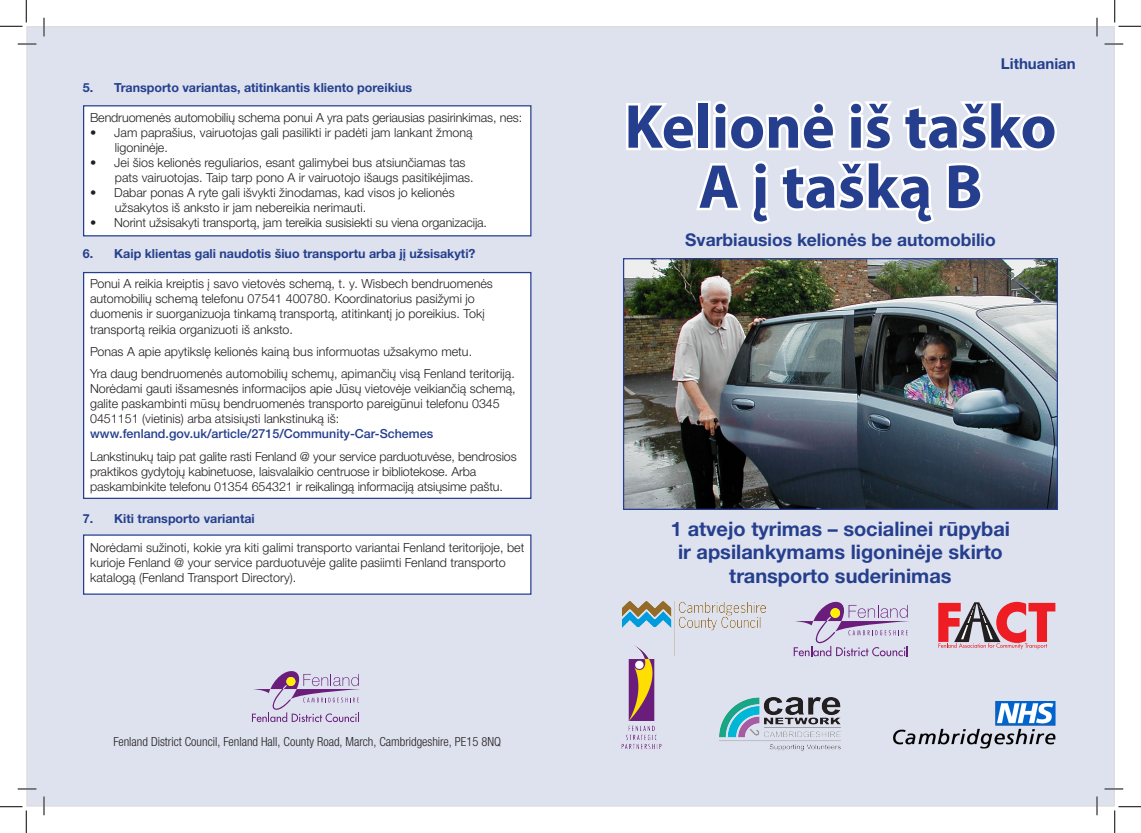
<style>
.page{position:relative;width:1141px;height:833px;background:#fff}
.page>*{position:absolute;margin:0;border:0;box-sizing:border-box;transform-origin:0 0}
.t1{font:700 62.5px/60px "Myriad Pro";color:#253f8e;text-align:center}
.t2{font:700 20px/23.8px "Helvetica Neue LTW1 G";color:#253f8e;text-align:center}
.t3{font:700 17.5px "Helvetica Neue LTW1 G";color:#253f8e}
.t4{font:700 15px "Helvetica Neue LTW1 G";color:#253f8e}
.t5{font:300 12.5px/15px "Helvetica Neue LTW1 G";color:#231f20}
.t6{font:700 12.5px "Helvetica Neue LTW1 G";color:#253f8e}
.t7{font:300 condensed 12.5px "Helvetica Neue LTW1 G";color:#231f20}
.t8{font:500 12.5px "Helvetica Neue LTW1 G";color:#253f8e}
</style>
<div class="page">
<div style="left:27px;top:27px;width:1086px;height:778px;background:#dee2ee"></div>
<div style="left:83px;top:105px;width:448px;height:131px;background:#fff;border:1px solid #253f8e"></div>
<div style="left:83px;top:272px;width:448px;height:226px;background:#fff;border:1px solid #253f8e"></div>
<svg style="left:626px;top:101px;width:431px;height:123px"></svg>
<img style="left:625px;top:260px;width:430px;height:247px">
<div style="left:623px;top:258px;width:434px;height:251px;border:1px solid #253f8e"></div>
<svg style="left:252px;top:671px;width:108px;height:50px"></svg>
<div style="left:286px;top:676px;width:9px;height:9px;background:#fff101;border-radius:50%"></div>
<div style="left:83px;top:534px;width:448px;height:60px;background:#fff"></div>
<svg style="left:793px;top:601px;width:116px;height:55px"></svg>
<svg style="left:830px;top:607px;width:10px;height:10px"></svg>
<img style="left:893px;top:701px;width:163px;height:48px">
<img style="left:622px;top:601px;width:143px;height:54px">
<img style="left:621px;top:643px;width:41px;height:106px">
<img style="left:719px;top:697px;width:122px;height:54px">
<svg style="left:938px;top:601px;width:117px;height:48px"></svg>
<svg style="left:18px;top:43px;width:18px;height:2px"></svg>
<svg style="left:1104px;top:43px;width:19px;height:2px"></svg>
<svg style="left:18px;top:787px;width:18px;height:2px"></svg>
<svg style="left:1104px;top:787px;width:19px;height:2px"></svg>
<svg style="left:43px;top:18px;width:2px;height:18px"></svg>
<svg style="left:43px;top:796px;width:2px;height:18px"></svg>
<svg style="left:1096px;top:18px;width:1px;height:18px"></svg>
<svg style="left:1096px;top:796px;width:1px;height:18px"></svg>
<svg style="left:0;top:0;width:27px;height:27px"></svg>
<svg style="left:0;top:806px;width:27px;height:26px"></svg>
<svg style="left:1114px;top:0;width:26px;height:27px"></svg>
<svg style="left:1114px;top:806px;width:26px;height:26px"></svg>
<p class="t6" style="left:83px;top:80px;width:331px">5. Transporto variantas, atitinkantis kliento poreikius</p>
<p class="t5" style="left:90px;top:110px;width:433px">Bendruomenės automobilių schema ponui A yra pats geriausias pasirinkimas, nes:</p>
<p class="t5" style="left:90px;top:125px;width:384px">• Jam paprašius, vairuotojas gali pasilikti ir padėti jam lankant žmoną</p>
<p class="t5" style="left:115px;top:140px;width:55px">ligoninėje.</p>
<p class="t5" style="left:90px;top:155px;width:377px">• Jei šios kelionės reguliarios, esant galimybei bus atsiunčiamas tas</p>
<p class="t5" style="left:115px;top:170px;width:360px">pats vairuotojas. Taip tarp pono A ir vairuotojo išaugs pasitikėjimas.</p>
<p class="t5" style="left:90px;top:185px;width:366px">• Dabar ponas A ryte gali išvykti žinodamas, kad visos jo kelionės</p>
<p class="t5" style="left:115px;top:200px;width:253px">užsakytos iš anksto ir jam nebereikia nerimauti.</p>
<p class="t5" style="left:90px;top:215px;width:398px">• Norint užsisakyti transportą, jam tereikia susisiekti su viena organizacija.</p>
<p class="t6" style="left:83px;top:246px;width:394px">6. Kaip klientas gali naudotis šiuo transportu arba jį užsisakyti?</p>
<p class="t5" style="left:90px;top:276px;width:404px">Ponui A reikia kreiptis į savo vietovės schemą, t. y. Wisbech bendruomenės automobilių schemą telefonu 07541 400780. Koordinatorius pasižymi jo duomenis ir suorganizuoja tinkamą transportą, atitinkantį jo poreikius. Tokį transportą reikia organizuoti iš anksto.</p>
<p class="t5" style="left:90px;top:343px;width:383px">Ponas A apie apytikslę kelionės kainą bus informuotas užsakymo metu.</p>
<p class="t5" style="left:90px;top:365px;width:427px">Yra daug bendruomenės automobilių schemų, apimančių visą Fenland teritoriją.<br>Norėdami gauti išsamesnės informacijos apie Jūsų vietovėje veikiančią schemą, galite paskambinti mūsų bendruomenės transporto pareigūnui telefonu 0345<br>0451151 (vietinis) arba atsisiųsti lankstinuką iš:</p>
<p class="t8" style="left:90px;top:426px;width:344px">www.fenland.gov.uk/article/2715/Community-Car-Schemes</p>
<p class="t5" style="left:90px;top:448px;width:428px">Lankstinukų taip pat galite rasti Fenland @ your service parduotuvėse, bendrosios praktikos gydytojų kabinetuose, laisvalaikio centruose ir bibliotekose. Arba paskambinkite telefonu 01354 654321 ir reikalingą informaciją atsiųsime paštu.</p>
<p class="t6" style="left:83px;top:510px;width:173px">7. Kiti transporto variantai</p>
<p class="t5" style="left:90px;top:539px;width:436px">Norėdami sužinoti, kokie yra kiti galimi transporto variantai Fenland teritorijoje, bet kurioje Fenland @ your service parduotuvėje galite pasiimti Fenland transporto katalogą (Fenland Transport Directory).</p>
<p class="t7" style="left:113px;top:733px;width:389px">Fenland District Council, Fenland Hall, County Road, March, Cambridgeshire, PE15 8NQ</p>
<p class="t4" style="left:1000px;top:54px;width:76px">Lithuanian</p>
<p class="t1" style="left:624px;top:94px;width:433px">Kelionė iš taško<br>A į tašką B</p>
<p class="t3" style="left:685px;top:228px;width:312px">Svarbiausios kelionės be automobilio</p>
<p class="t2" style="left:671px;top:516px;width:340px">1 atvejo tyrimas – socialinei rūpybai ir apsilankymams ligoninėje skirto transporto suderinimas</p>
</div>
